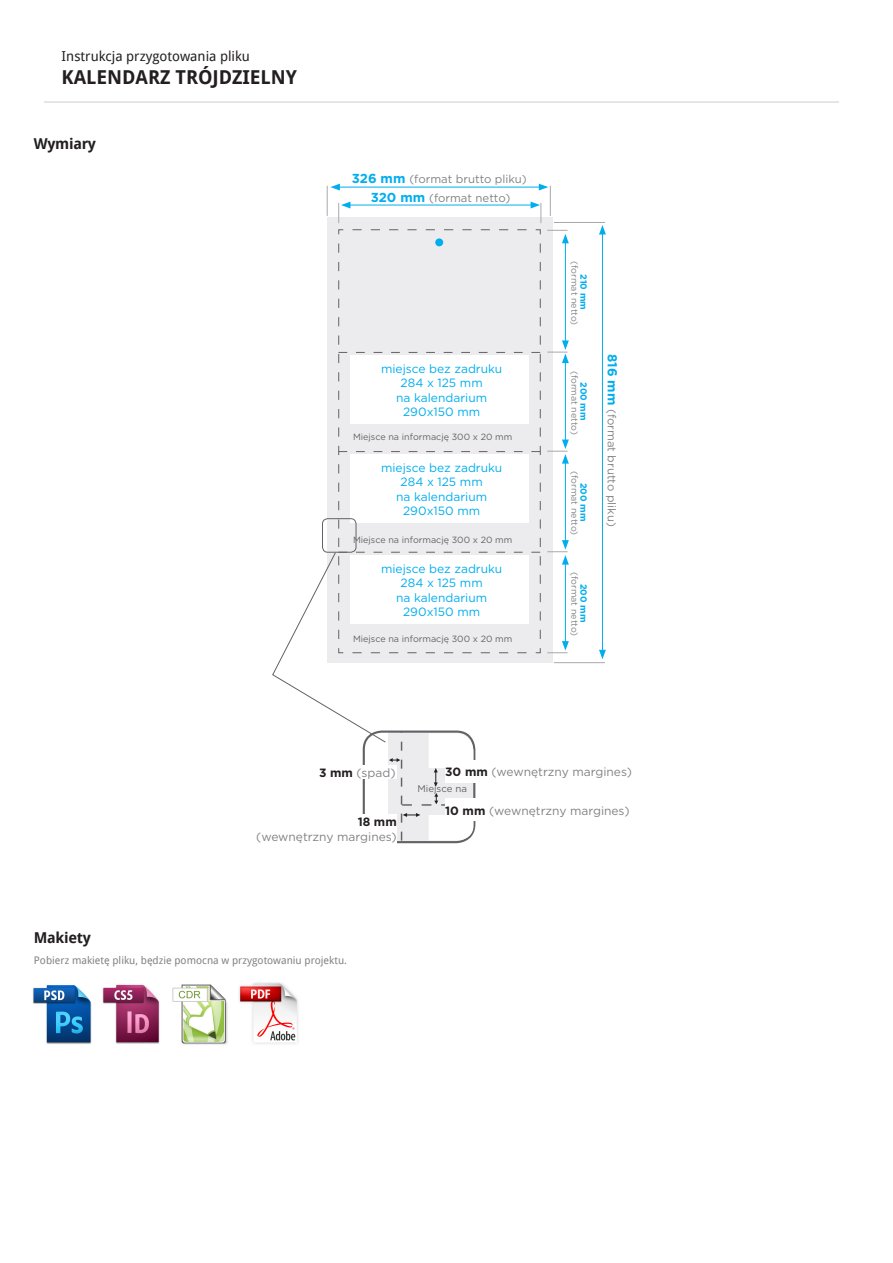
<style>
.page{position:relative;width:893px;height:1263px;background:#fff}
.page>*{position:absolute;margin:0;border:0;box-sizing:border-box;transform-origin:0 0}
.t1{font:700 19.2px "Droid Sans";color:#231f20}
.t2{font:700 15px "Droid Sans";letter-spacing:-.02em;color:#231f20}
.t3{font:13.65px "Droid Sans";color:#231f20}
.t4{font:12px/14.4px "Gotham";color:#00aeef;text-align:center}
.t5{font:12px "Gotham";color:#808285}
.t6{font:700 12px "Gotham";color:#231f20}
.t7{font:11.4px "Gotham";color:#808285}
.t8{font:10.5px "Droid Sans";color:#808285}
.t9{font:9.75px "Gotham";color:#636366}
.t10{font:9px "Gotham";color:#636366}
.t11{font:9px/9px "Gotham";color:#808285;text-align:center}
.t12{font:6.75px "Droid Sans";color:#939598}
.s1{font-weight:700;font-size:13.05px;color:#00aeef}
.s2{font-weight:700;color:#00aeef}
.s3{font-weight:700;color:#231f20}
</style>
<div class="page">
<hr style="left:44px;top:101px;width:795px;height:2px;background:#dcdddf">
<div style="left:327px;top:217px;width:225px;height:446px;background:#ececee"></div>
<hr style="left:337px;top:187px;width:204px;height:1px;background:#00aeef">
<svg style="left:330px;top:184px;width:10px;height:7px"></svg>
<svg style="left:539px;top:184px;width:9px;height:7px"></svg>
<hr style="left:348px;top:205px;width:185px;height:1px;background:#00aeef">
<hr style="left:327px;top:186px;width:1px;height:30px;background:#a8a9ad">
<svg style="left:338px;top:202px;width:12px;height:21px"></svg>
<svg style="left:531px;top:202px;width:10px;height:21px"></svg>
<hr style="left:550px;top:186px;width:1px;height:30px;background:#a8a9ad">
<hr style="left:602px;top:232px;width:1px;height:420px;background:#00aeef">
<svg style="left:599px;top:650px;width:7px;height:9px"></svg>
<svg style="left:599px;top:225px;width:7px;height:9px"></svg>
<hr style="left:565px;top:241px;width:1px;height:102px;background:#00aeef">
<hr style="left:565px;top:361px;width:1px;height:81px;background:#00aeef">
<hr style="left:565px;top:461px;width:1px;height:81px;background:#00aeef">
<hr style="left:565px;top:562px;width:1px;height:81px;background:#00aeef">
<svg style="left:547px;top:230px;width:22px;height:13px"></svg>
<svg style="left:547px;top:340px;width:22px;height:23px"></svg>
<svg style="left:547px;top:439px;width:22px;height:25px"></svg>
<svg style="left:547px;top:540px;width:22px;height:25px"></svg>
<svg style="left:547px;top:641px;width:22px;height:12px"></svg>
<hr style="left:554px;top:662px;width:51px;height:1px;background:#a8a9ad">
<hr style="left:554px;top:222px;width:51px;height:1px;background:#a8a9ad">
<svg style="left:272px;top:239px;width:269px;height:603px"></svg>
<div style="left:445px;top:760px;width:192px;height:22px;background:#fff"></div>
<div style="left:445px;top:798px;width:192px;height:23px;background:#fff"></div>
<div style="left:435px;top:238px;width:8px;height:8px;background:#00aeef;border-radius:50%"></div>
<img style="left:172px;top:984px;width:56px;height:61px">
<img style="left:102px;top:984px;width:58px;height:60px">
<img style="left:239px;top:983px;width:59px;height:61px">
<img style="left:33px;top:985px;width:59px;height:59px">
<div style="left:322px;top:518px;width:34px;height:35px;border:1px solid #636366;border-radius:5px"></div>
<p class="t3" style="left:62px;top:47px;width:190px">Instrukcja przygotowania pliku</p>
<p class="t1" style="left:62px;top:63px;width:237px">KALENDARZ TRÓJDZIELNY</p>
<p class="t2" style="left:34px;top:133px;width:64px">Wymiary</p>
<p class="t2" style="left:34px;top:927px;width:58px">Makiety</p>
<p class="t7" style="left:352px;top:171px;width:176px"><span class="s1">326 mm</span> (format brutto pliku)</p>
<p class="t7" style="left:371px;top:191px;width:141px"><span class="s1">320 mm</span> (format netto)</p>
<p class="t4" style="left:381px;top:361px;width:123px">miejsce bez zadruku<br>284 x 125 mm</p>
<p class="t4" style="left:396px;top:390px;width:92px">na kalendarium<br>290x150 mm</p>
<p class="t12" style="left:338px;top:429px;width:111px">nibh eum at dolut venit nostrud tat</p>
<p class="t10" style="left:353px;top:431px;width:161px">Miejsce na informację 300 x 20 mm</p>
<p class="t4" style="left:381px;top:460px;width:123px">miejsce bez zadruku<br>284 x 125 mm</p>
<p class="t4" style="left:396px;top:489px;width:92px">na kalendarium<br>290x150 mm</p>
<p class="t10" style="left:353px;top:534px;width:161px">Miejsce na informację 300 x 20 mm</p>
<p class="t4" style="left:381px;top:561px;width:123px">miejsce bez zadruku<br>284 x 125 mm</p>
<p class="t4" style="left:396px;top:590px;width:92px">na kalendarium<br>290x150 mm</p>
<p class="t10" style="left:353px;top:633px;width:161px">Miejsce na informację 300 x 20 mm</p>
<p class="t11" style="left:588px;top:261px;width:66px;rotate:90deg"><span class="s2">210 mm </span>(format netto)</p>
<p class="t11" style="left:588px;top:371px;width:66px;rotate:90deg"><span class="s2">200 mm </span>(format netto)</p>
<p class="t11" style="left:588px;top:471px;width:66px;rotate:90deg"><span class="s2">200 mm </span>(format netto)</p>
<p class="t11" style="left:588px;top:572px;width:66px;rotate:90deg"><span class="s2">200 mm </span>(format netto)</p>
<p class="t7" style="left:619px;top:354px;width:174px;rotate:90deg"><span class="s1">816 mm</span> (format brutto pliku)</p>
<p class="t5" style="left:319px;top:765px;width:78px"><span class="s3">3 mm</span> (spad)</p>
<p class="t6" style="left:358px;top:814px;width:41px">18 mm</p>
<p class="t5" style="left:256px;top:829px;width:142px">(wewnętrzny margines)</p>
<p class="t5" style="left:445px;top:764px;width:188px"><span class="s3">30 mm</span> (wewnętrzny margines)</p>
<p class="t5" style="left:445px;top:803px;width:186px"><span class="s3">10 mm</span> (wewnętrzny margines)</p>
<p class="t9" style="left:417px;top:783px;width:51px">Miejsce na</p>
<p class="t8" style="left:34px;top:953px;width:315px">Pobierz makietę pliku, będzie pomocna w przygotowaniu projektu.</p>
</div>
